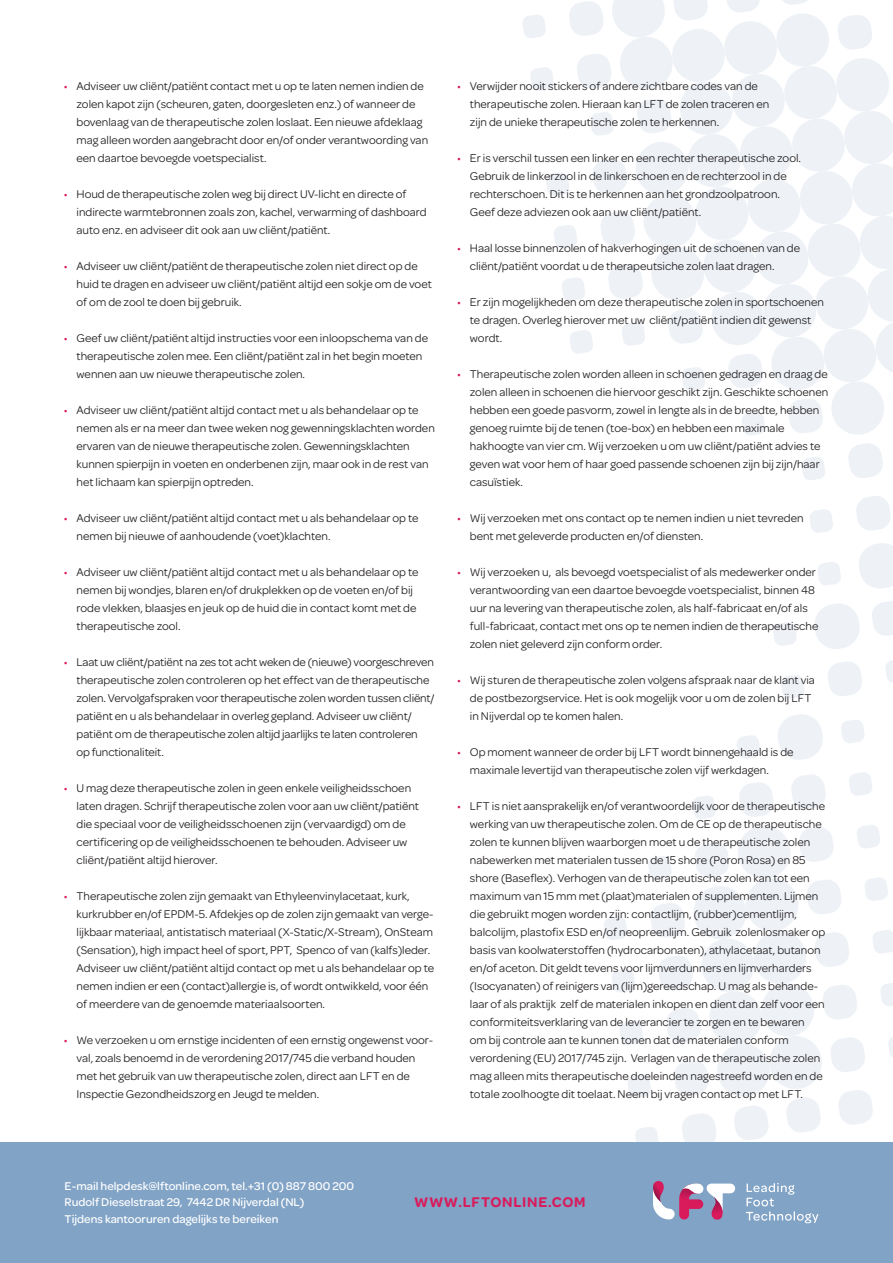
<style>
.page{position:relative;width:893px;height:1263px;background:#fff}
.page>*{position:absolute;margin:0;border:0;box-sizing:border-box;transform-origin:0 0}
.t1{font:600 15px "Omnes";letter-spacing:.05em;color:#d91a5b}
.t2{font:12px/18px "Omnes";color:#231f20}
.t3{font:500 12px "Omnes";color:#fff}
.s1{color:#d91a5b}
</style>
<div class="page">
<svg style="left:737px;top:735px;width:23px;height:24px"></svg>
<svg style="left:781px;top:675px;width:23px;height:23px"></svg>
<svg style="left:773px;top:622px;width:24px;height:24px"></svg>
<svg style="left:818px;top:562px;width:23px;height:23px"></svg>
<svg style="left:815px;top:604px;width:45px;height:45px"></svg>
<svg style="left:810px;top:509px;width:23px;height:24px"></svg>
<svg style="left:802px;top:457px;width:23px;height:23px"></svg>
<svg style="left:841px;top:720px;width:23px;height:23px"></svg>
<svg style="left:828px;top:662px;width:34px;height:34px"></svg>
<svg style="left:885px;top:660px;width:8px;height:23px"></svg>
<svg style="left:848px;top:443px;width:35px;height:35px"></svg>
<svg style="left:856px;top:496px;width:35px;height:35px"></svg>
<svg style="left:859px;top:543px;width:34px;height:46px"></svg>
<svg style="left:872px;top:601px;width:21px;height:35px"></svg>
<svg style="left:523px;top:0;width:370px;height:435px"></svg>
<svg style="left:778px;top:714px;width:45px;height:46px"></svg>
<svg style="left:604px;top:772px;width:289px;height:370px"></svg>
<div style="left:0;top:1142px;width:893px;height:121px;background:#81a3c6"></div>
<svg style="left:653px;top:1181px;width:82px;height:39px"></svg>
<svg style="left:746px;top:1183px;width:72px;height:40px"></svg>
<p class="t2" style="left:77px;top:77px;width:353px;text-indent:-13px"><span class="s1">•</span> Adviseer uw cliënt/patiënt contact met u op te laten nemen indien de zolen kapot zijn (scheuren, gaten, doorgesleten enz.) of wanneer de bovenlaag van de therapeutische zolen loslaat. Een nieuwe afdeklaag mag alleen worden aangebracht door en/of onder verantwoording van een daartoe bevoegde voetspecialist.</p>
<p class="t2" style="left:77px;top:185px;width:352px;text-indent:-13px"><span class="s1">•</span> Houd de therapeutische zolen weg bij direct UV-licht en directe of indirecte warmtebronnen zoals zon, kachel, verwarming of dashboard auto enz. en adviseer dit ook aan uw cliënt/patiënt.</p>
<p class="t2" style="left:77px;top:257px;width:357px;text-indent:-13px"><span class="s1">•</span> Adviseer uw cliënt/patiënt de therapeutische zolen niet direct op de huid te dragen en adviseer uw cliënt/patiënt altijd een sokje om de voet of om de zool te doen bij gebruik.</p>
<p class="t2" style="left:77px;top:329px;width:353px;text-indent:-13px"><span class="s1">•</span> Geef uw cliënt/patiënt altijd instructies voor een inloopschema van de therapeutische zolen mee. Een cliënt/patiënt zal in het begin moeten wennen aan uw nieuwe therapeutische zolen.</p>
<p class="t2" style="left:77px;top:401px;width:360px;text-indent:-13px"><span class="s1">•</span> Adviseer uw cliënt/patiënt altijd contact met u als behandelaar op te nemen als er na meer dan twee weken nog gewenningsklachten worden ervaren van de nieuwe therapeutische zolen. Gewenningsklachten kunnen spierpijn in voeten en onderbenen zijn, maar ook in de rest van het lichaam kan spierpijn optreden.</p>
<p class="t2" style="left:77px;top:509px;width:344px;text-indent:-13px"><span class="s1">•</span> Adviseer uw cliënt/patiënt altijd contact met u als behandelaar op te nemen bij nieuwe of aanhoudende (voet)klachten.</p>
<p class="t2" style="left:77px;top:563px;width:344px;text-indent:-13px"><span class="s1">•</span> Adviseer uw cliënt/patiënt altijd contact met u als behandelaar op te nemen bij wondjes, blaren en/of drukplekken op de voeten en/of bij rode vlekken, blaasjes en jeuk op de huid die in contact komt met de therapeutische zool.</p>
<p class="t2" style="left:77px;top:653px;width:359px;text-indent:-13px"><span class="s1">•</span> Laat uw cliënt/patiënt na zes tot acht weken de (nieuwe) voorgeschreven therapeutische zolen controleren op het effect van de therapeutische zolen. Vervolgafspraken voor therapeutische zolen worden tussen cliënt/ patiënt en u als behandelaar in overleg gepland. Adviseer uw cliënt/ patiënt om de therapeutische zolen altijd jaarlijks te laten controleren<br>op functionaliteit.</p>
<p class="t2" style="left:77px;top:779px;width:344px;text-indent:-13px"><span class="s1">•</span> U mag deze therapeutische zolen in geen enkele veiligheidsschoen laten dragen. Schrijf therapeutische zolen voor aan uw cliënt/patiënt die speciaal voor de veiligheidsschoenen zijn (vervaardigd) om de certificering op de veiligheidsschoenen te behouden. Adviseer uw cliënt/patiënt altijd hierover.</p>
<p class="t2" style="left:77px;top:887px;width:359px;text-indent:-13px"><span class="s1">•</span> Therapeutische zolen zijn gemaakt van Ethyleenvinylacetaat, kurk, kurkrubber en/of EPDM-5. Afdekjes op de zolen zijn gemaakt van verge&shy;lijkbaar materiaal, antistatisch materiaal (X-Static/X-Stream), OnSteam (Sensation), high impact heel of sport, PPT, Spenco of van (kalfs)leder.<br>Adviseer uw cliënt/patiënt altijd contact op met u als behandelaar op te nemen indien er een (contact)allergie is, of wordt ontwikkeld, voor één of meerdere van de genoemde materiaalsoorten.</p>
<p class="t2" style="left:77px;top:1031px;width:358px;text-indent:-13px"><span class="s1">•</span> We verzoeken u om ernstige incidenten of een ernstig ongewenst voor&shy;val, zoals benoemd in de verordening 2017/745 die verband houden met het gebruik van uw therapeutische zolen, direct aan LFT en de Inspectie Gezondheidszorg en Jeugd te melden.</p>
<p class="t2" style="left:470px;top:77px;width:301px;text-indent:-13px"><span class="s1">•</span> Verwijder nooit stickers of andere zichtbare codes van de therapeutische zolen. Hieraan kan LFT de zolen traceren en zijn de unieke therapeutische zolen te herkennen.</p>
<p class="t2" style="left:470px;top:149px;width:333px;text-indent:-13px"><span class="s1">•</span> Er is verschil tussen een linker en een rechter therapeutische zool.<br>Gebruik de linkerzool in de linkerschoen en de rechterzool in de rechterschoen. Dit is te herkennen aan het grondzoolpatroon.<br>Geef deze adviezen ook aan uw cliënt/patiënt.</p>
<p class="t2" style="left:470px;top:239px;width:332px;text-indent:-13px"><span class="s1">•</span> Haal losse binnenzolen of hakverhogingen uit de schoenen van de cliënt/patiënt voordat u de therapeutsiche zolen laat dragen.</p>
<p class="t2" style="left:470px;top:293px;width:356px;text-indent:-13px"><span class="s1">•</span> Er zijn mogelijkheden om deze therapeutische zolen in sportschoenen te dragen. Overleg hierover met uw cliënt/patiënt indien dit gewenst wordt.</p>
<p class="t2" style="left:470px;top:365px;width:360px;text-indent:-13px"><span class="s1">•</span> Therapeutische zolen worden alleen in schoenen gedragen en draag de zolen alleen in schoenen die hiervoor geschikt zijn. Geschikte schoenen hebben een goede pasvorm, zowel in lengte als in de breedte, hebben genoeg ruimte bij de tenen (toe-box) en hebben een maximale hakhoogte van vier cm. Wij verzoeken u om uw cliënt/patiënt advies te geven wat voor hem of haar goed passende schoenen zijn bij zijn/haar casuïstiek.</p>
<p class="t2" style="left:470px;top:509px;width:335px;text-indent:-13px"><span class="s1">•</span> Wij verzoeken met ons contact op te nemen indien u niet tevreden bent met geleverde producten en/of diensten.</p>
<p class="t2" style="left:470px;top:563px;width:350px;text-indent:-13px"><span class="s1">•</span> Wij verzoeken u, als bevoegd voetspecialist of als medewerker onder verantwoording van een daartoe bevoegde voetspecialist, binnen 48 uur na levering van therapeutische zolen, als half-fabricaat en/of als full-fabricaat, contact met ons op te nemen indien de therapeutische zolen niet geleverd zijn conform order.</p>
<p class="t2" style="left:470px;top:671px;width:347px;text-indent:-13px"><span class="s1">•</span> Wij sturen de therapeutische zolen volgens afspraak naar de klant via de postbezorgservice. Het is ook mogelijk voor u om de zolen bij LFT in Nijverdal op te komen halen.</p>
<p class="t2" style="left:470px;top:743px;width:325px;text-indent:-13px"><span class="s1">•</span> Op moment wanneer de order bij LFT wordt binnengehaald is de maximale levertijd van therapeutische zolen vijf werkdagen.</p>
<p class="t2" style="left:470px;top:797px;width:357px;text-indent:-13px"><span class="s1">•</span> LFT is niet aansprakelijk en/of verantwoordelijk voor de therapeutische werking van uw therapeutische zolen. Om de CE op de therapeutische zolen te kunnen blijven waarborgen moet u de therapeutische zolen nabewerken met materialen tussen de 15 shore (Poron Rosa) en 85 shore (Baseflex). Verhogen van de therapeutische zolen kan tot een maximum van 15 mm met (plaat)materialen of supplementen. Lijmen die gebruikt mogen worden zijn: contactlijm, (rubber)cementlijm, balcolijm, plastofix ESD en/of neopreenlijm. Gebruik zolenlosmaker op basis van koolwaterstoffen (hydrocarbonaten), athylacetaat, butanon en/of aceton. Dit geldt tevens voor lijmverdunners en lijmverharders (Isocyanaten) of reinigers van (lijm)gereedschap. U mag als behande&shy;laar of als praktijk zelf de materialen inkopen en dient dan zelf voor een conformiteitsverklaring van de leverancier te zorgen en te bewaren<br>om bij controle aan te kunnen tonen dat de materialen conform verordening (EU) 2017/745 zijn. Verlagen van de therapeutische zolen mag alleen mits therapeutische doeleinden nagestreefd worden en de totale zoolhoogte dit toelaat. Neem bij vragen contact op met LFT.</p>
<p class="t3" style="left:65px;top:1179px;width:291px">E-mail helpdesk@lftonline.com, tel.+31 (0) 887 800 200</p>
<p class="t3" style="left:65px;top:1195px;width:241px">Rudolf Dieselstraat 29, 7442 DR Nijverdal (NL)</p>
<p class="t3" style="left:65px;top:1212px;width:215px">Tijdens kantooruren dagelijks te bereiken</p>
<p class="t1" style="left:414px;top:1194px;width:173px">WWW.LFTONLINE.COM</p>
</div>
